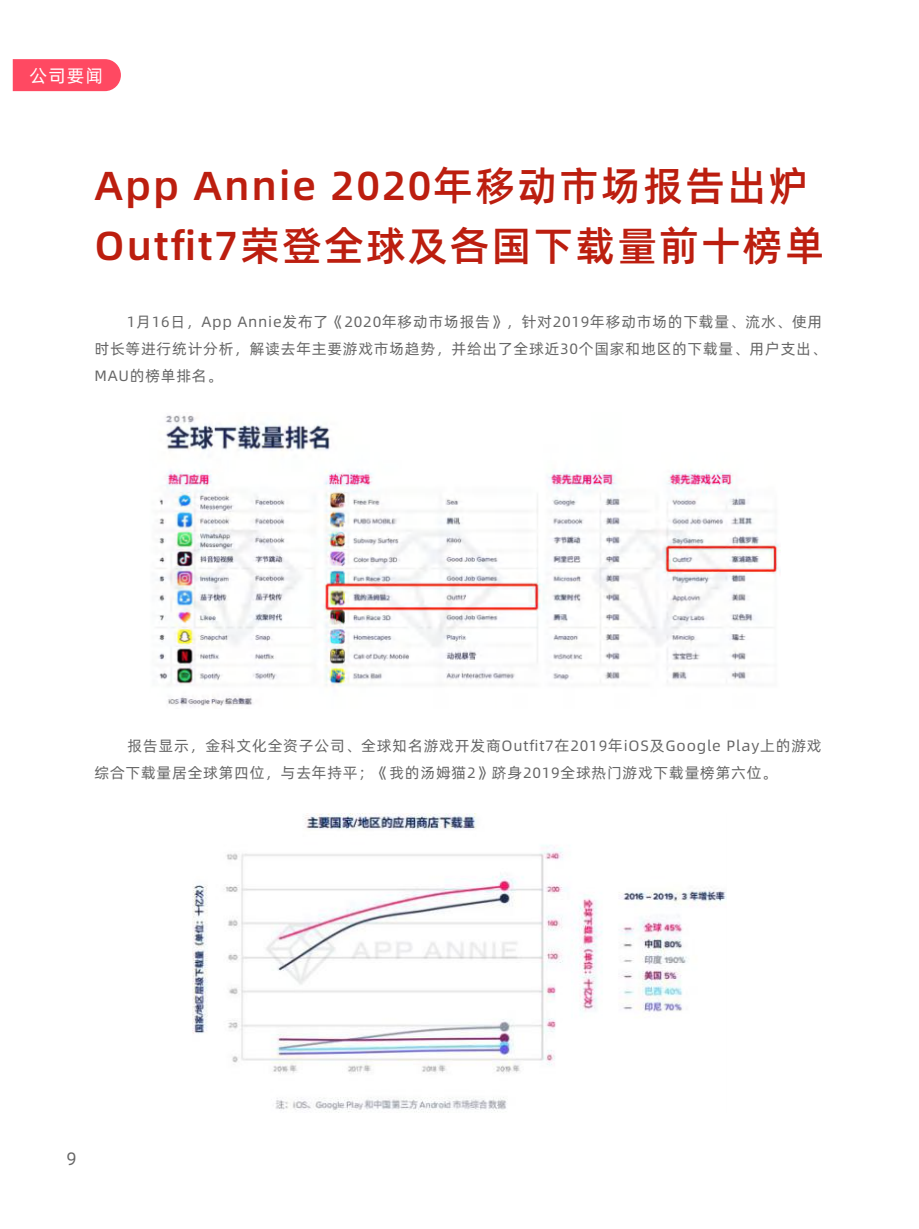
<style>
.page{position:relative;width:919px;height:1229px;background:#fff}
.page>*{position:absolute;margin:0;border:0;box-sizing:border-box;transform-origin:0 0}
.t1{font:40.5px/60px "Alibaba Pu Hui Ti M";letter-spacing:.05em;color:#bc1e0f}
.t2{font:18px "Alibaba Pu Hui Ti R";color:#fff}
.t3{font:18px "Alibaba Pu Hui Ti R";color:#666}
.t4{font:15px/27px "Alibaba Pu Hui Ti R";letter-spacing:.05em;color:#666}
</style>
<div class="page">
<div style="left:13px;top:59px;width:108px;height:32px;background:#ff4962"></div>
<img style="left:157px;top:415px;width:623px;height:292px">
<img style="left:193px;top:814px;width:533px;height:298px">
<p class="t2" style="left:30px;top:62px;width:75px">公司要闻</p>
<h1 class="t1" style="left:95px;top:153px;width:731px">App Annie 2020年移动市场报告出炉<br>Outfit7荣登全球及各国下载量前十榜单</h1>
<p class="t4" style="left:95px;top:307px;width:733px;text-indent:32px">1月16日，App Annie发布了《2020年移动市场报告》，针对2019年移动市场的下载量、流水、使用时长等进行统计分析，解读去年主要游戏市场趋势，并给出了全球近30个国家和地区的下载量、用户支出、<br>MAU的榜单排名。</p>
<p class="t4" style="left:95px;top:731px;width:728px;text-indent:33px">报告显示，金科文化全资子公司、全球知名游戏开发商Outfit7在2019年iOS及Google Play上的游戏综合下载量居全球第四位，与去年持平；《我的汤姆猫2》跻身2019全球热门游戏下载量榜第六位。</p>
<p class="t3" style="left:66px;top:1145px;width:12px">9</p>
</div>
